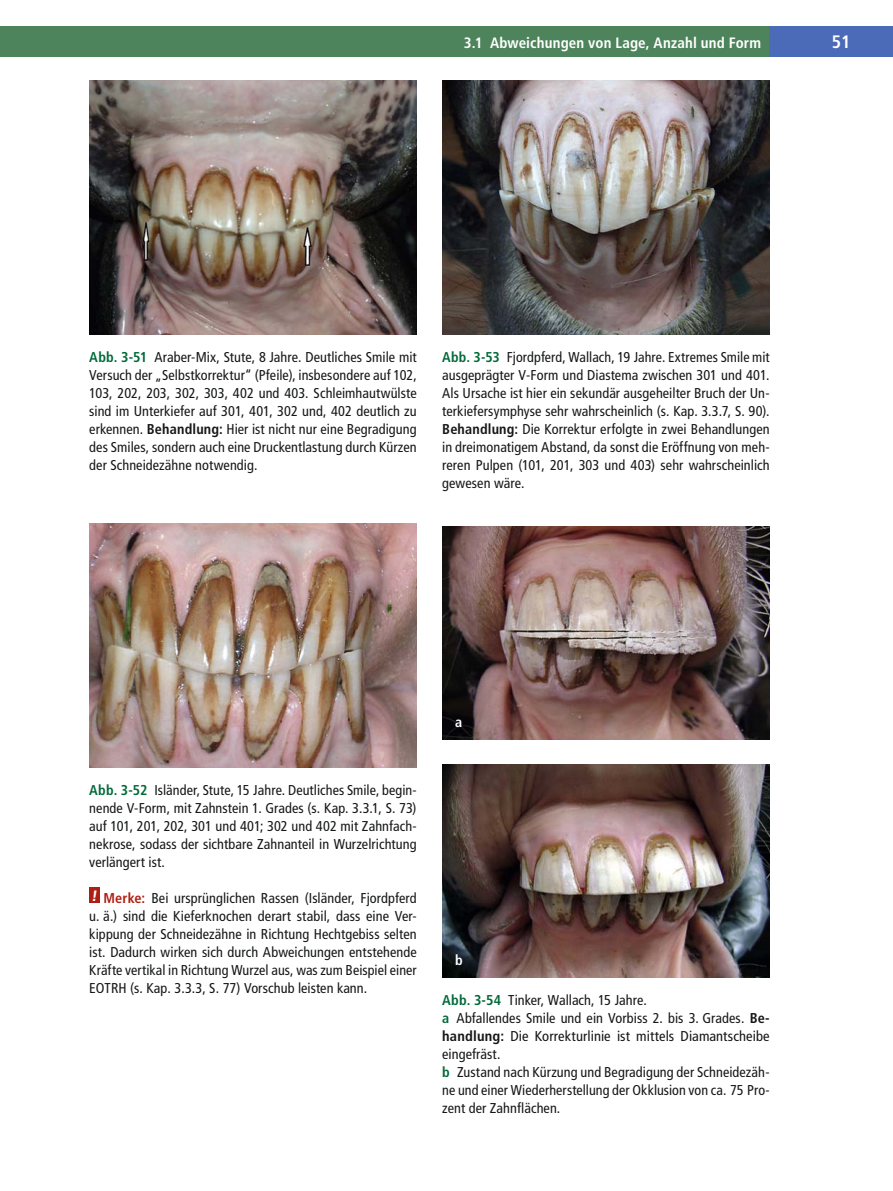
<style>
.page{position:relative;width:893px;height:1191px;background:#fff}
.page>*{position:absolute;margin:0;border:0;box-sizing:border-box;transform-origin:0 0}
.t1{font:700 condensed 18px "Frutiger LT Std";color:#fff}
.t2{font:700 condensed 15px "Frutiger LT Std";letter-spacing:.01em;color:#fff}
.t3{font:condensed 14.25px/18px "Frutiger LT Std";letter-spacing:.005em;color:#151616;text-align:justify}
.t4{font:700 condensed 14.25px "Frutiger LT Std";color:#fff}
.s1{font-weight:700;color:#006939}
.s2{font-weight:700}
.s3{font-weight:900;font-size:15px;color:#fff}
.s4{font-weight:700;color:#ad1f13}
</style>
<div class="page">
<div style="left:0;top:27px;width:893px;height:30px;background:#4e845c"></div>
<div style="left:770px;top:27px;width:123px;height:30px;background:#4b6bb8"></div>
<img style="left:89px;top:81px;width:328px;height:253px">
<img style="left:89px;top:523px;width:328px;height:244px">
<div style="left:89px;top:887px;width:11px;height:16px;background:#ad1f13"></div>
<img style="left:442px;top:81px;width:328px;height:253px">
<img style="left:442px;top:527px;width:327px;height:212px">
<img style="left:442px;top:765px;width:327px;height:212px">
<p class="t2" style="left:464px;top:37px;width:299px">3.1 Abweichungen von Lage, Anzahl und Form</p>
<p class="t1" style="left:832px;top:35px;width:20px">51</p>
<p class="t3" style="left:89px;top:349px;width:329px"><span class="s1">Abb. 3-51</span> Araber-Mix, Stute, 8 Jahre. Deutliches Smile mit Versuch der „Selbstkorrektur“ (Pfeile), insbesondere auf 102, 103, 202, 203, 302, 303, 402 und 403. Schleimhautwülste sind im Unterkiefer auf 301, 401, 302 und, 402 deutlich zu erkennen. <span class="s2">Behandlung:</span> Hier ist nicht nur eine Begradigung des Smiles, sondern auch eine Druckentlastung durch Kürzen der Schneidezähne notwendig.</p>
<p class="t3" style="left:442px;top:349px;width:329px"><span class="s1">Abb. 3-53</span> Fjordpferd, Wallach, 19 Jahre. Extremes Smile mit ausgeprägter V-Form und Diastema zwischen 301 und 401.<br>Als Ursache ist hier ein sekundär ausgeheilter Bruch der Un&shy;terkiefersymphyse sehr wahrscheinlich (s. Kap. 3.3.7, S. 90).<br><span class="s2">Behandlung:</span> Die Korrektur erfolgte in zwei Behandlungen in dreimonatigem Abstand, da sonst die Eröffnung von meh&shy;reren Pulpen (101, 201, 303 und 403) sehr wahrscheinlich gewesen wäre.</p>
<p class="t3" style="left:89px;top:782px;width:329px"><span class="s1">Abb. 3-52</span> Isländer, Stute, 15 Jahre. Deutliches Smile, begin&shy;nende V-Form, mit Zahnstein 1. Grades (s. Kap. 3.3.1, S. 73) auf 101, 201, 202, 301 und 401; 302 und 402 mit Zahnfach&shy;nekrose, sodass der sichtbare Zahnanteil in Wurzelrichtung verlängert ist.</p>
<p class="t3" style="left:89px;top:890px;width:329px"><span class="s3">!</span> <span class="s4">Merke:</span> Bei ursprünglichen Rassen (Isländer, Fjordpferd u. ä.) sind die Kieferknochen derart stabil, dass eine Ver&shy;kippung der Schneidezähne in Richtung Hechtgebiss selten ist. Dadurch wirken sich durch Abweichungen entstehende Kräfte vertikal in Richtung Wurzel aus, was zum Beispiel einer EOTRH (s. Kap. 3.3.3, S. 77) Vorschub leisten kann.</p>
<p class="t4" style="left:455px;top:716px;width:9px">a</p>
<p class="t4" style="left:455px;top:954px;width:9px">b</p>
<p class="t3" style="left:442px;top:992px;width:329px;text-align:left"><span class="s1">Abb. 3-54</span> Tinker, Wallach, 15 Jahre.<br><span class="s1">a</span> Abfallendes Smile und ein Vorbiss 2. bis 3. Grades. <span class="s2">Be&shy;handlung:</span> Die Korrekturlinie ist mittels Diamantscheibe eingefräst.<br><span class="s1">b</span> Zustand nach Kürzung und Begradigung der Schneidezäh&shy;ne und einer Wiederherstellung der Okklusion von ca. 75 Pro&shy;zent der Zahnflächen.</p>
</div>
